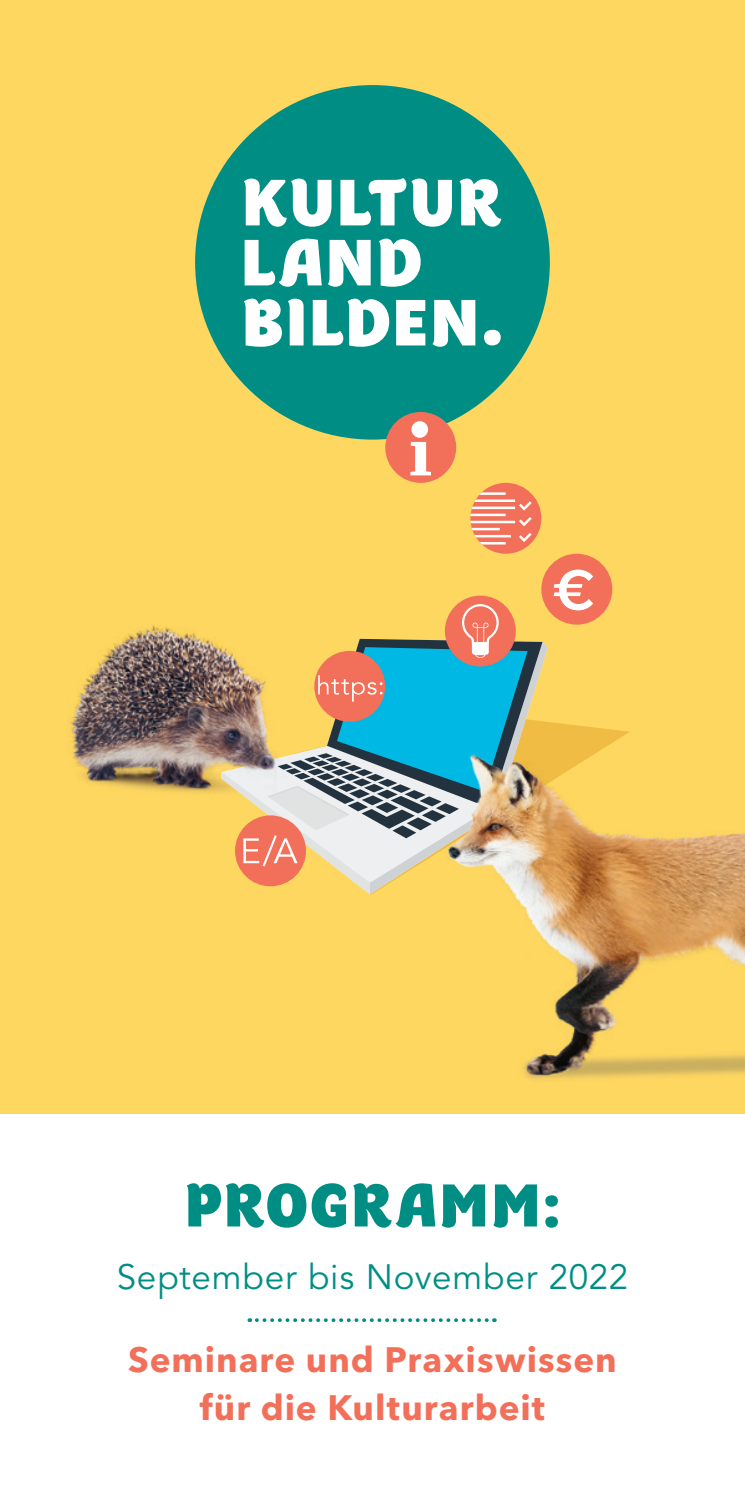
<style>
.page{position:relative;width:745px;height:1489px;background:#fff}
.page>*{position:absolute;margin:0;border:0;box-sizing:border-box;transform-origin:0 0}
.t1{font:900 60px "Chino Display ITC Pro";letter-spacing:.035em;color:#008e84}
.t2{font:700 35px/47.5px "Avenir Next LT Pro";letter-spacing:.03em;color:#f26f59;text-align:center}
.t3{font:35px "Avenir LT Std";letter-spacing:.02em;color:#008e84}
</style>
<div class="page">
<svg style="left:256px;top:1318px;width:238px;height:3px"></svg>
<div style="left:0;top:0;width:744px;height:1113px;background:#fed761"></div>
<img style="left:513px;top:833px;width:231px;height:246px">
<svg style="left:547px;top:722px;width:82px;height:172px"></svg>
<div style="left:195px;top:85px;width:354px;height:354px;background:#008e84;border-radius:50%"></div>
<svg style="left:244px;top:178px;width:257px;height:169px"></svg>
<img style="left:67px;top:625px;width:154px;height:168px">
<svg style="left:542px;top:642px;width:5px;height:252px"></svg>
<img style="left:219px;top:751px;width:2px;height:42px">
<div style="left:470px;top:483px;width:71px;height:70px;background:#f26f59;border-radius:50%"></div>
<svg style="left:519px;top:501px;width:12px;height:9px"></svg>
<svg style="left:519px;top:517px;width:12px;height:9px"></svg>
<svg style="left:519px;top:533px;width:12px;height:9px"></svg>
<hr style="left:470px;top:492px;width:35px;height:3px;background:#fff">
<hr style="left:470px;top:499px;width:44px;height:3px;background:#fff">
<hr style="left:470px;top:506px;width:44px;height:3px;background:#fff">
<hr style="left:470px;top:513px;width:35px;height:3px;background:#fff">
<hr style="left:470px;top:520px;width:44px;height:3px;background:#fff">
<hr style="left:470px;top:528px;width:29px;height:2px;background:#fff">
<hr style="left:470px;top:535px;width:40px;height:2px;background:#fff">
<hr style="left:470px;top:542px;width:35px;height:2px;background:#fff">
<div style="left:444px;top:595px;width:71px;height:71px;background:#f26f59;border-radius:50%"></div>
<div style="left:541px;top:553px;width:71px;height:71px;background:#f26f59;border-radius:50%"></div>
<svg style="left:553px;top:569px;width:40px;height:42px"></svg>
<svg style="left:221px;top:604px;width:321px;height:290px"></svg>
<div style="left:385px;top:412px;width:71px;height:71px;background:#f26f59;border-radius:50%"></div>
<svg style="left:410px;top:442px;width:21px;height:33px"></svg>
<div style="left:411px;top:421px;width:17px;height:17px;background:#fff;border-radius:50%"></div>
<h1 class="t1" style="left:184px;top:1166px;width:378px">PROGRAMM:</h1>
<p class="t3" style="left:117px;top:1256px;width:513px">September bis November 2022</p>
<p class="t2" style="left:128px;top:1335px;width:490px">Seminare und Praxiswissen für die Kulturarbeit</p>
</div>
